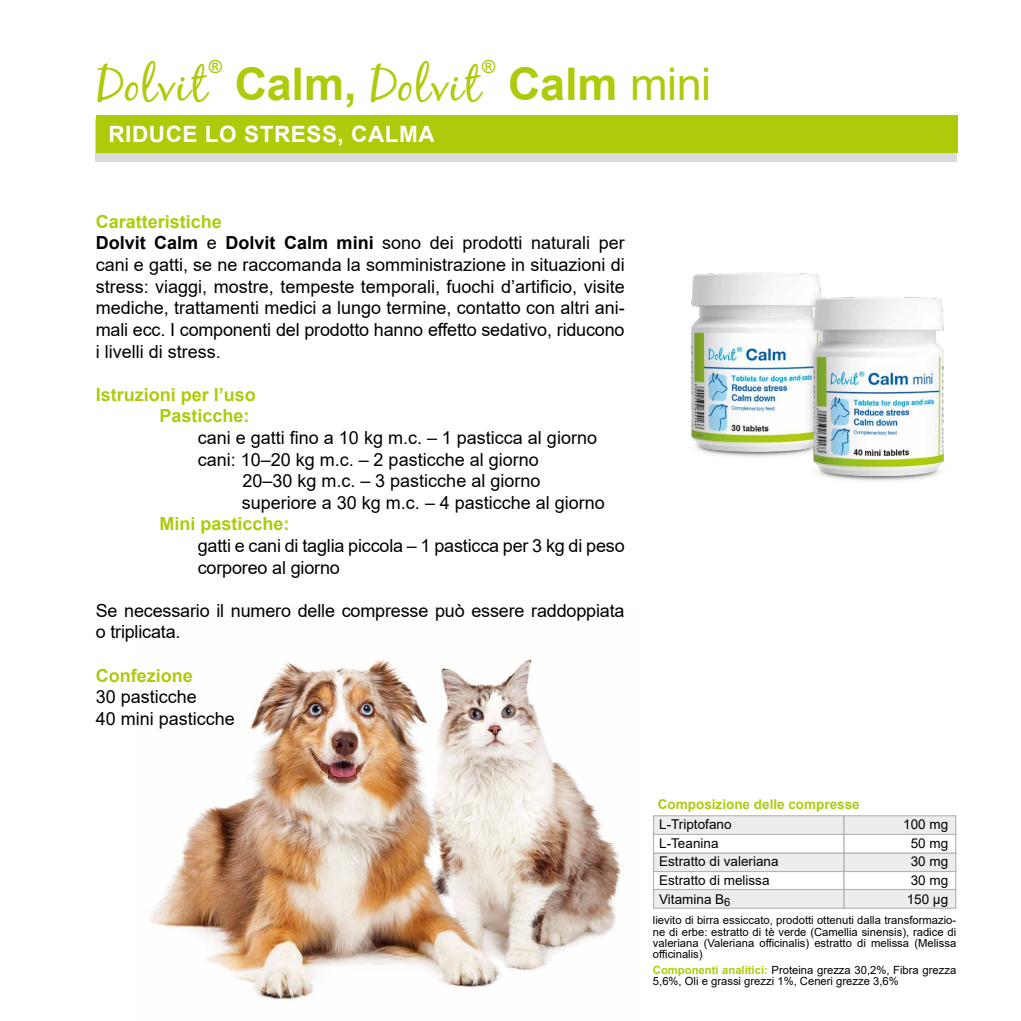
<style>
.page{position:relative;width:1021px;height:1021px;background:#fff}
.page>*{position:absolute;margin:0;border:0;box-sizing:border-box;transform-origin:0 0}
.t1{font:47.25px "Black Jack";letter-spacing:.015em;color:#afca0b}
.t2{font:700 45px "Arial";color:#afca0b}
.t3{font:700 22.5px "Arial";letter-spacing:.025em;color:#fff}
.t4{font:18px/21.6px "Arial";color:#000}
.t5{font:700 18px/21.6px "Arial";color:#afca0b}
.t6{font:13.5px/18.4px "Arial";color:#000}
.t7{font:700 13.5px "Arial";color:#afca0b}
.t8{font:11.25px/11.2px "Arial";color:#000;text-align:justify}
.s1{font-family:"Arial";font-weight:700;font-size:45px}
.s2{font-weight:400}
.s3{font-weight:700;color:#afca0b}
.s4{font-weight:700}
</style>
<div class="page">
<img style="left:150px;top:659px;width:472px;height:341px">
<div style="left:96px;top:118px;width:861px;height:44px;background:#dadada"></div>
<div style="left:96px;top:115px;width:861px;height:38px;background:#afca0b"></div>
<div style="left:843px;top:870px;width:113px;height:20px;background:#fff;border:1px solid #b3b2b2"></div>
<div style="left:653px;top:852px;width:191px;height:20px;background:#ededed;border:1px solid #b3b2b2"></div>
<div style="left:843px;top:852px;width:113px;height:20px;background:#ededed;border:1px solid #b3b2b2"></div>
<div style="left:653px;top:833px;width:191px;height:20px;background:#fff;border:1px solid #b3b2b2"></div>
<div style="left:843px;top:833px;width:113px;height:20px;background:#fff;border:1px solid #b3b2b2"></div>
<div style="left:653px;top:815px;width:191px;height:20px;background:#ededed;border:1px solid #b3b2b2"></div>
<div style="left:843px;top:815px;width:113px;height:20px;background:#ededed;border:1px solid #b3b2b2"></div>
<div style="left:653px;top:889px;width:191px;height:19px;background:#ededed;border:1px solid #b3b2b2"></div>
<div style="left:843px;top:889px;width:113px;height:19px;background:#ededed;border:1px solid #b3b2b2"></div>
<img style="left:691px;top:272px;width:253px;height:209px">
<h1 class="t1" style="left:96px;top:56px;width:112px">Dolvit</h1>
<p class="t5" style="left:209px;top:56px;width:15px">®</p>
<h1 class="t1" style="left:235px;top:56px;width:247px"><span class="s1">Calm,</span> Dolvit</h1>
<p class="t5" style="left:482px;top:56px;width:15px">®</p>
<p class="t3" style="left:108px;top:118px;width:328px">RIDUCE LO STRESS, CALMA</p>
<h2 class="t2" style="left:508px;top:52px;width:204px">Calm <span class="s2">mini</span></h2>
<p class="t4" style="left:96px;top:210px;width:530px"><span class="s3">Caratteristiche<br></span><span class="s4">Dolvit Calm</span> e <span class="s4">Dolvit Calm mini</span> sono dei prodotti naturali per cani e gatti, se ne raccomanda la somministrazione in situazioni di stress: viaggi, mostre, tempeste temporali, fuochi d’artificio, visite mediche, trattamenti medici a lungo termine, contatto con altri ani&shy;mali ecc. I componenti del prodotto hanno effetto sedativo, riducono i livelli di stress.</p>
<p class="t5" style="left:159px;top:384px;width:98px;text-indent:-64px">Istruzioni per l’uso<br>Pasticche:</p>
<p class="t4" style="left:198px;top:426px;width:401px">cani e gatti fino a 10 kg m.c. – 1 pasticca al giorno</p>
<p class="t4" style="left:198px;top:448px;width:342px">cani: 10–20 kg m.c. – 2 pasticche al giorno</p>
<p class="t4" style="left:242px;top:470px;width:299px">20–30 kg m.c. – 3 pasticche al giorno</p>
<p class="t4" style="left:242px;top:491px;width:364px">superiore a 30 kg m.c. – 4 pasticche al giorno</p>
<p class="t5" style="left:159px;top:513px;width:132px">Mini pasticche:</p>
<p class="t4" style="left:198px;top:534px;width:428px">gatti e cani di taglia piccola – 1 pasticca per 3 kg di peso corporeo al giorno</p>
<p class="t4" style="left:96px;top:599px;width:530px">Se necessario il numero delle compresse può essere raddoppiata o triplicata.</p>
<p class="t5" style="left:96px;top:664px;width:99px">Confezione</p>
<p class="t4" style="left:96px;top:686px;width:141px">30 pasticche<br>40 mini pasticche</p>
<p class="t7" style="left:658px;top:795px;width:203px">Composizione delle compresse</p>
<p class="t6" style="left:659px;top:815px;width:121px">L-Triptofano<br>L-Teanina<br>Estratto di valeriana<br>Estratto di melissa<br>Vitamina B<sub>6</sub></p>
<p class="t6" style="left:903px;top:815px;width:47px;text-align:justify">100 mg 50 mg 30 mg 30 mg 150 µg</p>
<p class="t8" style="left:653px;top:914px;width:305px">lievito di birra essiccato, prodotti ottenuti dalla transformazio&shy;ne di erbe: estratto di tè verde (Camellia sinensis), radice di valeriana (Valeriana officinalis) estratto di melissa (Melissa officinalis)</p>
<p class="t8" style="left:653px;top:964px;width:305px"><span class="s3">Componenti analitici:</span> Proteina grezza 30,2%, Fibra grezza<br>5,6%, Oli e grassi grezzi 1%, Ceneri grezze 3,6%</p>
</div>
